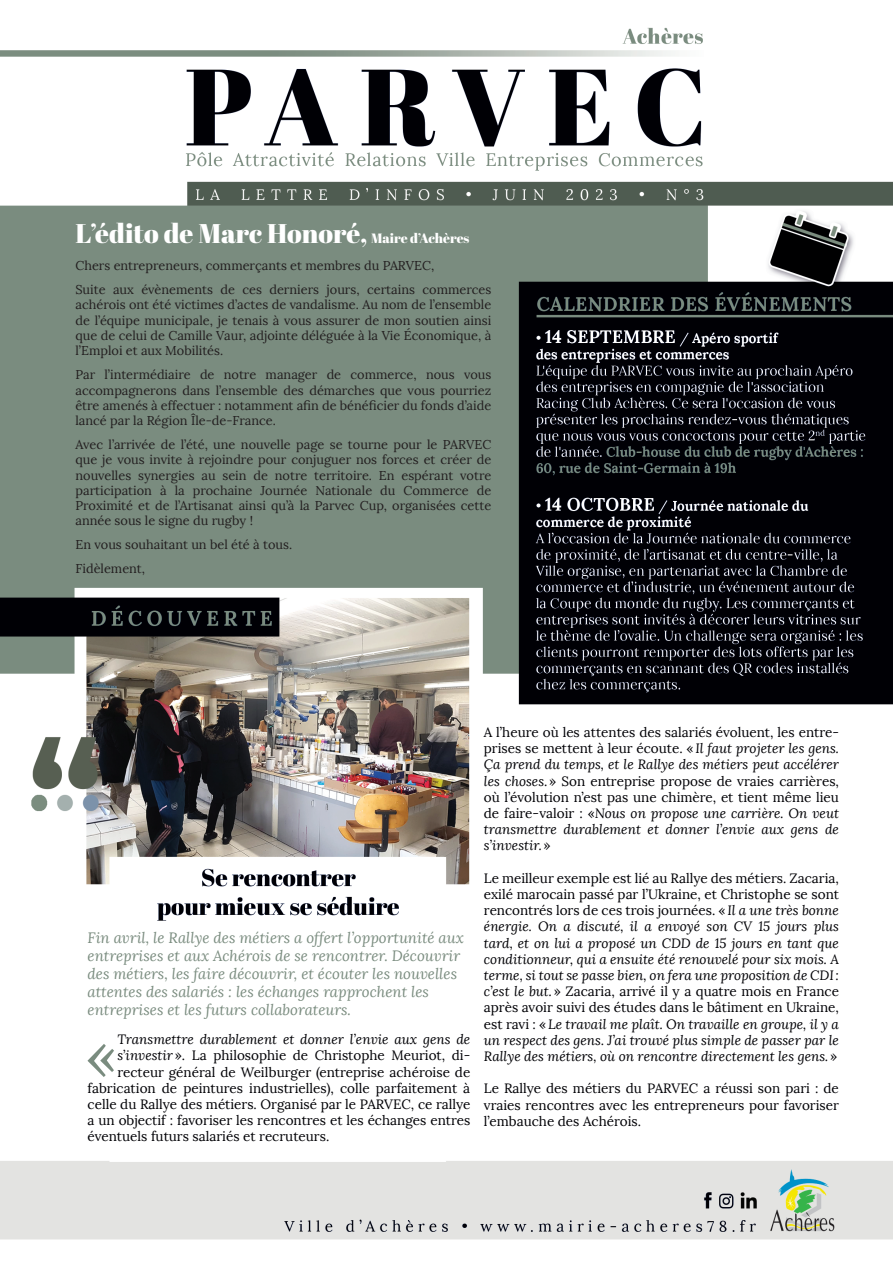
<style>
.page{position:relative;width:893px;height:1263px;background:#fff}
.page>*{position:absolute;margin:0;border:0;box-sizing:border-box;transform-origin:0 0}
.t1{font:59.7px "Lora";color:#7a8c7f}
.t2{font:27px "Abril Fatface";color:#fff}
.t3{font:italic 15px/18px "Lora";color:#7a8c7f}
.t4{font:13.5px/16.2px "Lora";color:#000005;text-align:justify}
.t5{font:italic 13.5px/16.2px "Lora";color:#000005;text-align:justify}
.t6{font:12.75px/15.3px "Lora";color:#231f20;text-align:justify}
.s1{font-size:13.5px}
.s2{font-style:italic}
.s3{font-style:normal}
</style>
<div class="page">
<img style="left:0;top:27px;width:893px;height:1213px">
<h2 class="t2" style="left:75px;top:215px;width:395px">L’édito de Marc Honoré, <span class="s1">Maire d’Achères</span></h2>
<p class="t6" style="left:75px;top:254px;width:417px;line-height:23.9px">Chers entrepreneurs, commerçants et membres du PARVEC,<br>Suite aux évènements de ces derniers jours, certains commerces</p>
<p class="t6" style="left:75px;top:297px;width:417px">achérois ont été victimes d’actes de vandalisme. Au nom de l’ensemble de l’équipe municipale, je tenais à vous assurer de mon soutien ainsi que de celui de Camille Vaur, adjointe déléguée à la Vie Économique, à l’Emploi et aux Mobilités.</p>
<p class="t6" style="left:75px;top:367px;width:417px">Par l’intermédiaire de notre manager de commerce, nous vous accompagnerons dans l’ensemble des démarches que vous pourriez être amenés à effectuer : notamment afin de bénéficier du fonds d’aide lancé par la Région Île-de-France.</p>
<p class="t6" style="left:75px;top:437px;width:417px">Avec l’arrivée de l’été, une nouvelle page se tourne pour le PARVEC que je vous invite à rejoindre pour conjuguer nos forces et créer de nouvelles synergies au sein de notre territoire. En espérant votre participation à la prochaine Journée Nationale du Commerce de Proximité et de l’Artisanat ainsi qu’à la Parvec Cup, organisées cette année sous le signe du rugby !</p>
<p class="t6" style="left:75px;top:533px;width:218px;line-height:24.2px">En vous souhaitant un bel été à tous.<br>Fidèlement,</p>
<p class="t3" style="left:88px;top:929px;width:378px">Fin avril, le Rallye des métiers a offert l’opportunité aux entreprises et aux Achérois de se rencontrer. Découvrir des métiers, les faire découvrir, et écouter les nouvelles attentes des salariés : les échanges rapprochent les entreprises et les futurs collaborateurs.</p>
<h1 class="t1" style="left:86px;top:1019px;width:33px">«</h1>
<p class="t5" style="left:117px;top:1031px;width:354px">Transmettre durablement et donner l’envie aux gens de</p>
<p class="t4" style="left:117px;top:1047px;width:354px"><span class="s2">s’investir</span>». La philosophie de Christophe Meuriot, di-</p>
<p class="t4" style="left:117px;top:1064px;width:354px">recteur général de Weilburger (entreprise achéroise de</p>
<p class="t4" style="left:88px;top:1080px;width:384px">fabrication de peintures industrielles), colle parfaitement à</p>
<p class="t4" style="left:88px;top:1096px;width:384px">celle du Rallye des métiers. Organisé par le PARVEC, ce rallye</p>
<p class="t4" style="left:88px;top:1112px;width:384px">a un objectif : favoriser les rencontres et les échanges entres</p>
<p class="t4" style="left:88px;top:1128px;width:243px">éventuels futurs salariés et recruteurs.</p>
<p class="t4" style="left:484px;top:724px;width:357px">A l’heure où les attentes des salariés évoluent, les entre&shy;prises se mettent à leur écoute. «<span class="s2">Il faut projeter les gens.<br>Ça prend du temps, et le Rallye des métiers peut accélérer les choses</span>.» Son entreprise propose de vraies carrières, où l’évolution n’est pas une chimère, et tient même lieu de faire-valoir : «<span class="s2">Nous on propose une carrière. On veut transmettre durablement et donner l’envie aux gens de s’investir.</span>»</p>
<p class="t5" style="left:484px;top:870px;width:357px"><span class="s3">Le meilleur exemple est lié au Rallye des métiers. Zacaria, exilé marocain passé par l’Ukraine, et Christophe se sont rencontrés lors de ces trois journées. «</span>Il a une très bonne énergie. On a discuté, il a envoyé son CV 15 jours plus tard, et on lui a proposé un CDD de 15 jours en tant que conditionneur, qui a ensuite été renouvelé pour six mois. A terme, si tout se passe bien, on fera une proposition de CDI: c’est le but.<span class="s3">» Zacaria, arrivé il y a quatre mois en France après avoir suivi des études dans le bâtiment en Ukraine, est ravi : «</span>Le travail me plaît. On travaille en groupe, il y a un respect des gens. J’ai trouvé plus simple de passer par le Rallye des métiers, où on rencontre directement les gens.<span class="s3">»</span></p>
<p class="t4" style="left:484px;top:1080px;width:357px">Le Rallye des métiers du PARVEC a réussi son pari : de vraies rencontres avec les entrepreneurs pour favoriser l’embauche des Achérois.</p>
</div>
